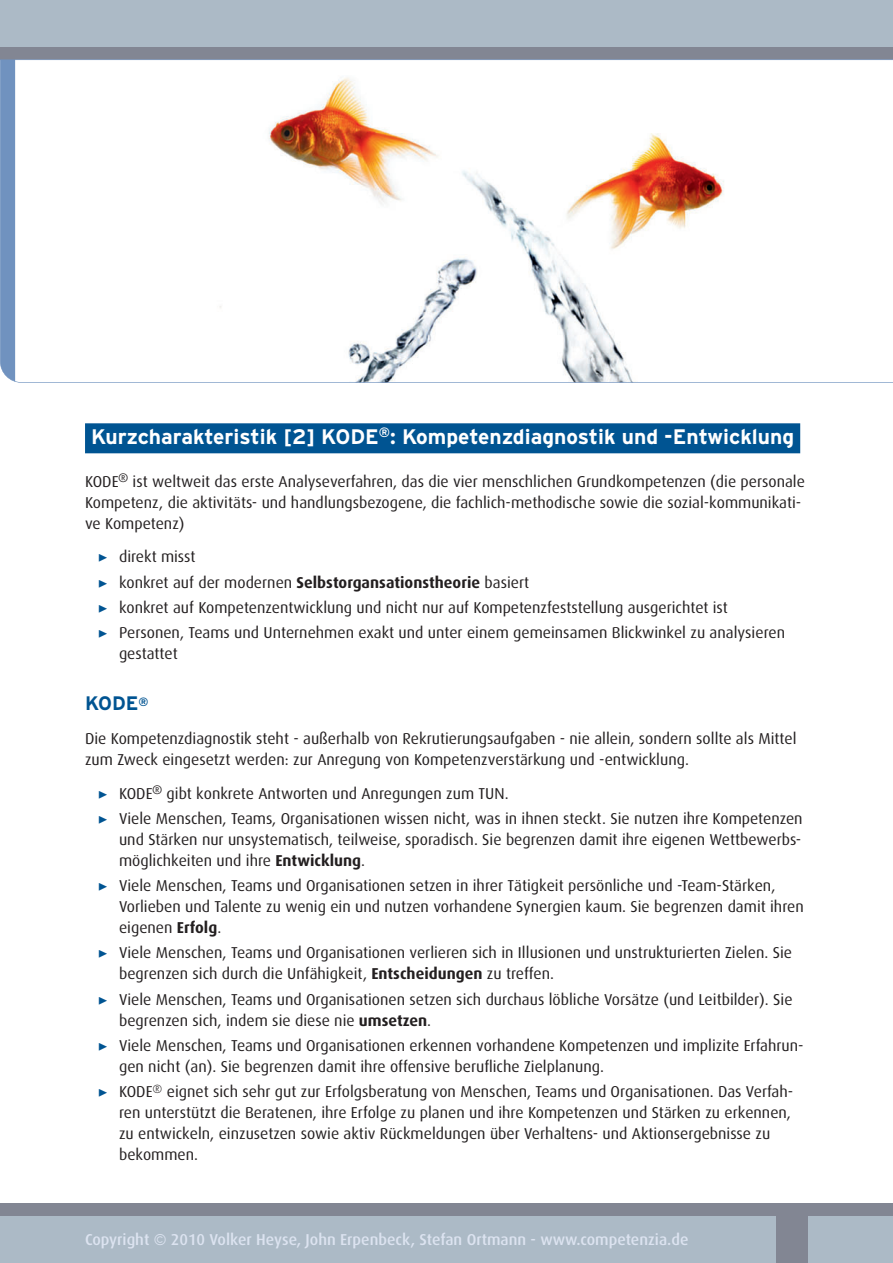
<style>
.page{position:relative;width:893px;height:1263px;background:#fff}
.page>*{position:absolute;margin:0;border:0;box-sizing:border-box;transform-origin:0 0}
.t1{font:700 21px "Interstate";color:#fff}
.t2{font:700 19.5px "Interstate";color:#005492}
.t3{font:15.75px/21px "Dax";color:#231f20}
.t4{font:500 15.75px "Dax";color:#dce3f0}
.s1{font-family:"Minion Pro";font-size:16.5px;color:#005492}
.s2{font-weight:700}
</style>
<div class="page">
<div style="left:0;top:0;width:893px;height:60px;background:#acbac6"></div>
<div style="left:0;top:1203px;width:893px;height:60px;background:#acbac6"></div>
<div style="left:0;top:1203px;width:893px;height:13px;background:#828693"></div>
<div style="left:776px;top:1211px;width:32px;height:52px;background:#828693"></div>
<div style="left:0;top:47px;width:893px;height:13px;background:#828693"></div>
<div style="left:85px;top:423px;width:715px;height:30px;background:#005492"></div>
<svg style="left:0;top:60px;width:893px;height:323px"></svg>
<h1 class="t1" style="left:91px;top:429px;width:705px">Kurzcharakteristik [2] KODE<sup>®</sup>: Kompetenzdiagnostik und -Entwicklung</h1>
<p class="t3" style="left:85px;top:471px;width:721px">KODE<sup>®</sup> ist weltweit das erste Analyseverfahren, das die vier menschlichen Grundkompetenzen (die personale<br>Kompetenz, die aktivitäts- und handlungsbezogene, die fachlich-methodische sowie die sozial-kommunikati&shy;ve Kompetenz)</p>
<p class="t3" style="left:98px;top:544px;width:689px;line-height:25.2px"><span class="s1">▶</span> direkt misst<br><span class="s1">▶</span> konkret auf der modernen <span class="s2">Selbstorgansationstheorie</span> basiert<br><span class="s1">▶</span> konkret auf Kompetenzentwicklung und nicht nur auf Kompetenzfeststellung ausgerichtet ist<br><span class="s1">▶</span> Personen, Teams und Unternehmen exakt und unter einem gemeinsamen Blickwinkel zu analysieren</p>
<p class="t3" style="left:119px;top:643px;width:60px">gestattet</p>
<p class="t2" style="left:85px;top:696px;width:65px">KODE<sup>®</sup></p>
<p class="t3" style="left:85px;top:728px;width:713px">Die Kompetenzdiagnostik steht - außerhalb von Rekrutierungsaufgaben - nie allein, sondern sollte als Mittel zum Zweck eingesetzt werden: zur Anregung von Kompetenzverstärkung und -entwicklung.</p>
<p class="t3" style="left:98px;top:781px;width:706px;line-height:25.2px"><span class="s1">▶</span> KODE<sup>®</sup> gibt konkrete Antworten und Anregungen zum TUN.<br><span class="s1">▶</span> Viele Menschen, Teams, Organisationen wissen nicht, was in ihnen steckt. Sie nutzen ihre Kompetenzen</p>
<p class="t3" style="left:119px;top:829px;width:684px">und Stärken nur unsystematisch, teilweise, sporadisch. Sie begrenzen damit ihre eigenen Wettbewerbs&shy;möglichkeiten und ihre <span class="s2">Entwicklung</span>.</p>
<p class="t3" style="left:119px;top:875px;width:686px;text-indent:-21px"><span class="s1">▶</span> Viele Menschen, Teams und Organisationen setzen in ihrer Tätigkeit persönliche und -Team-Stärken,<br>Vorlieben und Talente zu wenig ein und nutzen vorhandene Synergien kaum. Sie begrenzen damit ihren eigenen <span class="s2">Erfolg</span>.</p>
<p class="t3" style="left:119px;top:943px;width:674px;text-indent:-21px"><span class="s1">▶</span> Viele Menschen, Teams und Organisationen verlieren sich in Illusionen und unstrukturierten Zielen. Sie begrenzen sich durch die Unfähigkeit, <span class="s2">Entscheidungen</span> zu treffen.</p>
<p class="t3" style="left:119px;top:989px;width:675px;text-indent:-21px"><span class="s1">▶</span> Viele Menschen, Teams und Organisationen setzen sich durchaus löbliche Vorsätze (und Leitbilder). Sie begrenzen sich, indem sie diese nie <span class="s2">umsetzen</span>.</p>
<p class="t3" style="left:119px;top:1035px;width:686px;text-indent:-21px"><span class="s1">▶</span> Viele Menschen, Teams und Organisationen erkennen vorhandene Kompetenzen und implizite Erfahrun&shy;gen nicht (an). Sie begrenzen damit ihre offensive berufliche Zielplanung.</p>
<p class="t3" style="left:119px;top:1081px;width:676px;text-indent:-21px"><span class="s1">▶</span> KODE<sup>®</sup> eignet sich sehr gut zur Erfolgsberatung von Menschen, Teams und Organisationen. Das Verfah&shy;ren unterstützt die Beratenen, ihre Erfolge zu planen und ihre Kompetenzen und Stärken zu erkennen, zu entwickeln, einzusetzen sowie aktiv Rückmeldungen über Verhaltens- und Aktionsergebnisse zu bekommen.</p>
<p class="t4" style="left:85px;top:1233px;width:605px">Copyright © 2010 Volker Heyse, John Erpenbeck, Stefan Ortmann - www.competenzia.de</p>
</div>
